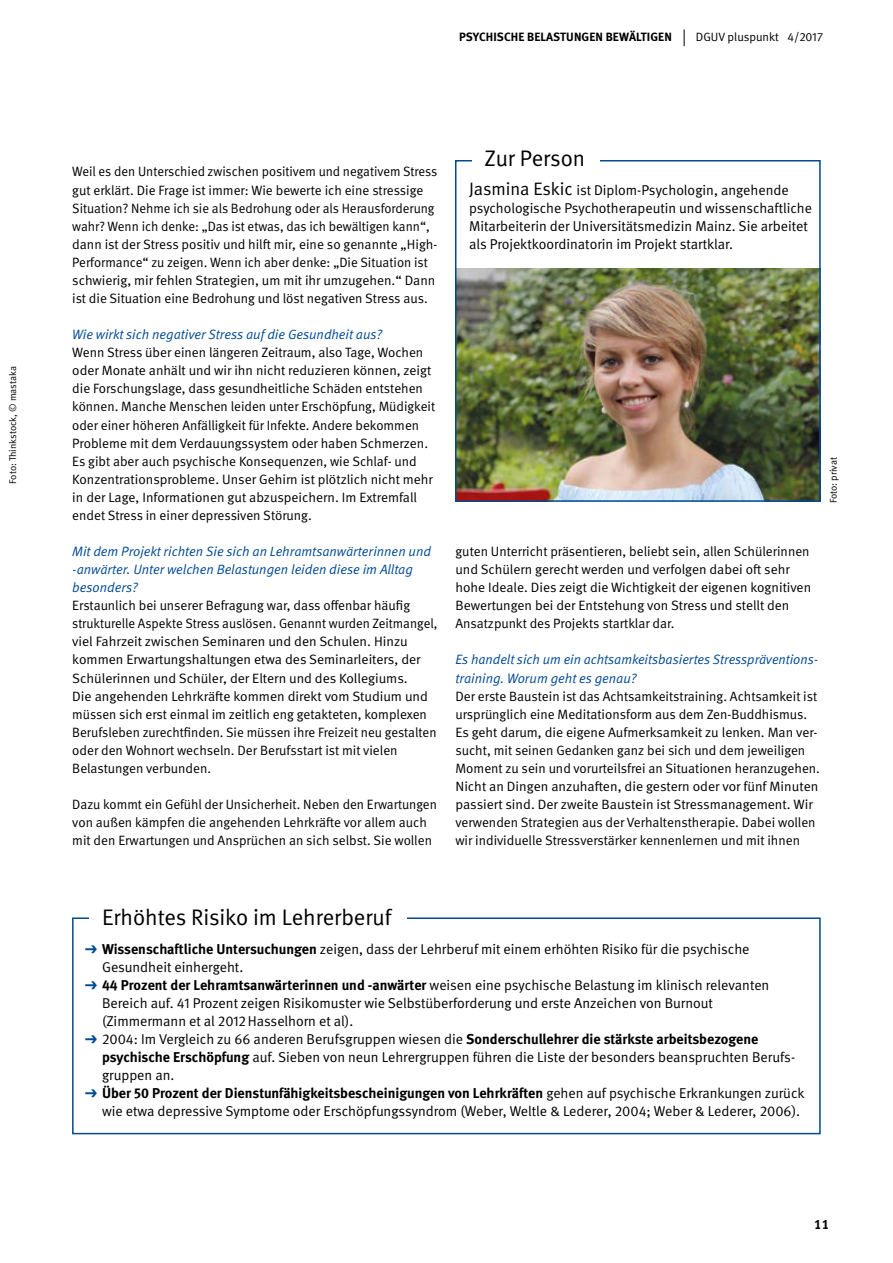
<style>
.page{position:relative;width:893px;height:1263px;background:#fff}
.page>*{position:absolute;margin:0;border:0;box-sizing:border-box;transform-origin:0 0}
.t1{font:22.5px "DGUV Meta";color:#000}
.t2{font:14.25px/18px "DGUV Meta";color:#000}
.t3{font:13.5px/18px "DGUV Meta";color:#000}
.t4{font:italic 13.5px/18.1px "DGUV Meta";color:#004993}
.t5{font:700 13.5px "DGUV Meta";color:#000}
.t6{font:700 12px "DGUV Meta";letter-spacing:.01em;color:#000}
.t7{font:12px "DGUV Meta";letter-spacing:-.005em;color:#000}
.t8{font:9.75px "DGUV Meta";letter-spacing:-.005em;color:#000}
.s1{font-size:18px}
.s2{font-family:"Arial Unicode MS";font-size:13.5px;color:#004993}
.s3{font-weight:700}
</style>
<div class="page">
<img style="left:458px;top:268px;width:360px;height:231px">
<svg style="left:684px;top:29px;width:1px;height:17px"></svg>
<div style="left:455px;top:160px;width:366px;height:342px;border:2px solid #004993"></div>
<div style="left:472px;top:140px;width:127px;height:36px;background:#fff"></div>
<div style="left:72px;top:917px;width:749px;height:217px;border:2px solid #004993"></div>
<div style="left:89px;top:900px;width:317px;height:42px;background:#fff"></div>
<p class="t8" style="left:7px;top:484px;width:119px;rotate:-90deg">Foto: Thinkstock, © mastaka</p>
<p class="t6" style="left:459px;top:30px;width:214px">PSYCHISCHE BELASTUNGEN BEWÄLTIGEN</p>
<p class="t7" style="left:696px;top:30px;width:129px">DGUV pluspunkt 4/2017</p>
<p class="t3" style="left:72px;top:163px;width:367px">Weil es den Unterschied zwischen positivem und negativem Stress gut erklärt. Die Frage ist immer: Wie bewerte ich eine stressige Situation? Nehme ich sie als Bedrohung oder als Herausforderung wahr? Wenn ich denke: „Das ist etwas, das ich bewältigen kann“, dann ist der Stress positiv und hilft mir, eine so genannte „High-Performance“ zu zeigen. Wenn ich aber denke: „Die Situation ist schwierig, mir fehlen Strategien, um mit ihr umzugehen.“ Dann ist die Situation eine Bedrohung und löst negativen Stress aus.</p>
<p class="t4" style="left:72px;top:326px;width:312px">Wie wirkt sich negativer Stress auf die Gesundheit aus?</p>
<p class="t3" style="left:72px;top:344px;width:364px">Wenn Stress über einen längeren Zeitraum, also Tage, Wochen oder Monate anhält und wir ihn nicht reduzieren können, zeigt die Forschungslage, dass gesundheitliche Schäden entstehen können. Manche Menschen leiden unter Erschöpfung, Müdigkeit oder einer höheren Anfälligkeit für Infekte. Andere bekommen Probleme mit dem Verdauungssystem oder haben Schmerzen.<br>Es gibt aber auch psychische Konsequenzen, wie Schlaf- und Konzentrationsprobleme. Unser Gehirn ist plötzlich nicht mehr in der Lage, Informationen gut abzuspeichern. Im Extremfall endet Stress in einer depressiven Störung.</p>
<p class="t4" style="left:72px;top:543px;width:360px">Mit dem Projekt richten Sie sich an Lehramtsanwärterinnen und -anwärter. Unter welchen Belastungen leiden diese im Alltag besonders?</p>
<p class="t3" style="left:72px;top:597px;width:367px">Erstaunlich bei unserer Befragung war, dass offenbar häufig strukturelle Aspekte Stress auslösen. Genannt wurden Zeitmangel, viel Fahrzeit zwischen Seminaren und den Schulen. Hinzu kommen Erwartungshaltungen etwa des Seminarleiters, der Schülerinnen und Schüler, der Eltern und des Kollegiums.<br>Die angehenden Lehrkräfte kommen direkt vom Studium und müssen sich erst einmal im zeitlich eng getakteten, komplexen Berufsleben zurechtfinden. Sie müssen ihre Freizeit neu gestalten oder den Wohnort wechseln. Der Berufsstart ist mit vielen Belastungen verbunden.</p>
<p class="t3" style="left:72px;top:796px;width:366px">Dazu kommt ein Gefühl der Unsicherheit. Neben den Erwartungen von außen kämpfen die angehenden Lehrkräfte vor allem auch mit den Erwartungen und Ansprüchen an sich selbst. Sie wollen</p>
<h1 class="t1" style="left:485px;top:145px;width:102px">Zur Person</h1>
<p class="t2" style="left:469px;top:181px;width:344px"><span class="s1">Jasmina Eskic</span> ist Diplom-Psychologin, angehende psychologische Psychotherapeutin und wissenschaftliche Mitarbeiterin der Universitätsmedizin Mainz. Sie arbeitet als Projektkoordinatorin im Projekt startklar.</p>
<p class="t8" style="left:828px;top:503px;width:48px;rotate:-90deg">Foto: privat</p>
<p class="t3" style="left:455px;top:543px;width:357px">guten Unterricht präsentieren, beliebt sein, allen Schülerinnen und Schülern gerecht werden und verfolgen dabei oft sehr hohe Ideale. Dies zeigt die Wichtigkeit der eigenen kognitiven Bewertungen bei der Entstehung von Stress und stellt den Ansatzpunkt des Projekts startklar dar.</p>
<p class="t4" style="left:455px;top:651px;width:364px">Es handelt sich um ein achtsamkeitsbasiertes Stresspräventions&shy;training. Worum geht es genau?</p>
<p class="t3" style="left:455px;top:687px;width:366px">Der erste Baustein ist das Achtsamkeitstraining. Achtsamkeit ist ursprünglich eine Meditationsform aus dem Zen-Buddhismus.<br>Es geht darum, die eigene Aufmerksamkeit zu lenken. Man ver&shy;sucht, mit seinen Gedanken ganz bei sich und dem jeweiligen Moment zu sein und vorurteilsfrei an Situationen heranzugehen.<br>Nicht an Dingen anzuhaften, die gestern oder vor fünf Minuten passiert sind. Der zweite Baustein ist Stressmanagement. Wir verwenden Strategien aus der Verhaltenstherapie. Dabei wollen wir individuelle Stressverstärker kennenlernen und mit ihnen</p>
<h1 class="t1" style="left:102px;top:904px;width:291px">Erhöhtes Risiko im Lehrerberuf</h1>
<p class="t2" style="left:102px;top:940px;width:649px;text-indent:-17px"><span class="s2">➔</span> <span class="s3">Wissenschaftliche Untersuchungen</span> zeigen, dass der Lehrberuf mit einem erhöhten Risiko für die psychische<br>Gesundheit einhergeht.</p>
<p class="t2" style="left:102px;top:976px;width:669px;text-indent:-17px"><span class="s2">➔</span> <span class="s3">44 Prozent der Lehramtsanwärterinnen und -anwärter</span> weisen eine psychische Belastung im klinisch relevanten<br>Bereich auf. 41 Prozent zeigen Risikomuster wie Selbstüberforderung und erste Anzeichen von Burnout (Zimmermann et al 2012Hasselhorn et al).</p>
<p class="t2" style="left:102px;top:1030px;width:695px;text-indent:-17px"><span class="s2">➔</span> 2004: Im Vergleich zu 66 anderen Berufsgruppen wiesen die <span class="s3">Sonderschullehrer die stärkste arbeitsbezogene psychische Erschöpfung</span> auf. Sieben von neun Lehrergruppen führen die Liste der besonders beanspruchten Berufs&shy;gruppen an.</p>
<p class="t2" style="left:102px;top:1084px;width:704px;text-indent:-17px"><span class="s2">➔</span> <span class="s3">Über 50 Prozent der Dienstunfähigkeitsbescheinigungen von Lehrkräften</span> gehen auf psychische Erkrankungen zurück wie etwa depressive Symptome oder Erschöpfungssyndrom (Weber, Weltle &amp; Lederer, 2004; Weber &amp; Lederer, 2006).</p>
<p class="t5" style="left:814px;top:1216px;width:17px">11</p>
</div>
